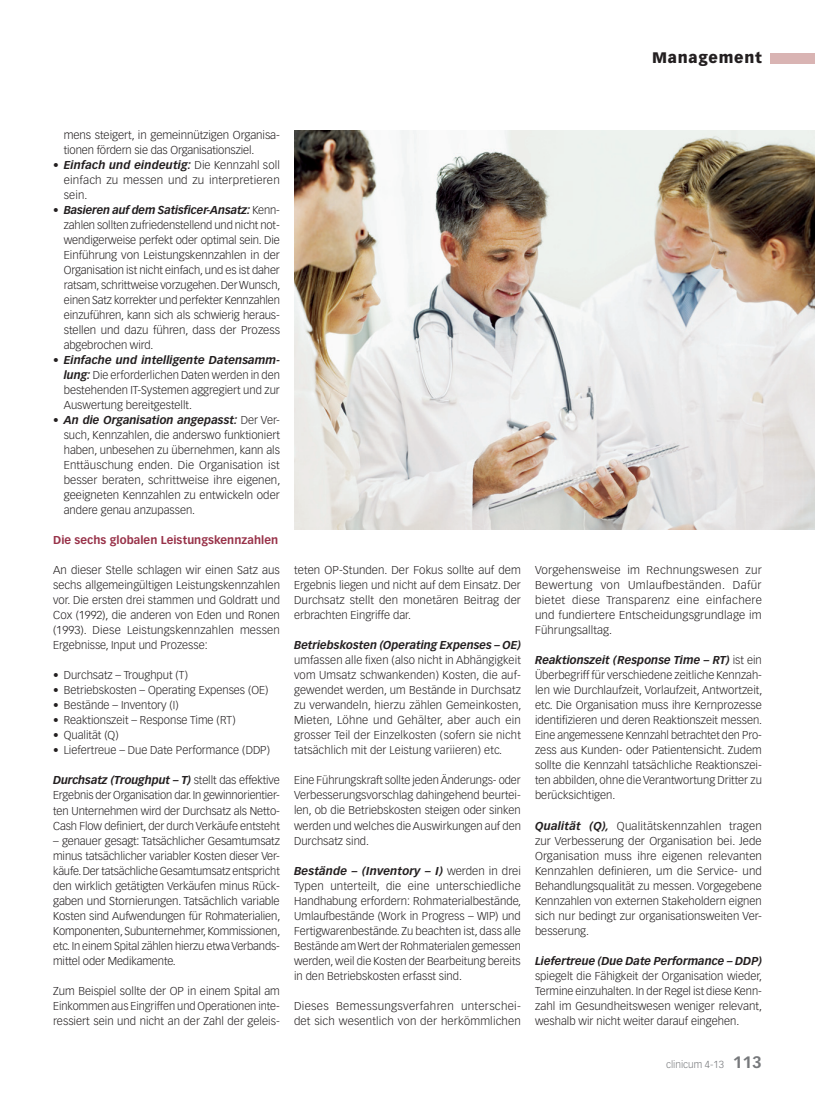
<style>
.page{position:relative;width:815px;height:1099px;background:#fff}
.page>*{position:absolute;margin:0;border:0;box-sizing:border-box;transform-origin:0 0}
.t1{font:900 15px "Vectora LT Std";letter-spacing:.05em;color:#231f20}
.t2{font:300 11.25px/15px "Vectora LT Std";color:#231f20;text-align:justify}
.t3{font:300 11.25px/15px "Vectora LT Std";letter-spacing:.02em;color:#231f20}
.t4{font:italic 700 11.25px "Vectora LT Std";color:#231f20}
.t5{font:700 11.25px "Vectora LT Std";letter-spacing:.005em;color:#983249}
.t6{font:300 10px "Vectora LH";color:#76787b}
.s1{font-weight:700;font-style:italic}
.s2{font-weight:700;font-size:16.25px}
</style>
<div class="page">
<div style="left:770px;top:53px;width:45px;height:10px;background:#d9b4b3"></div>
<img style="left:294px;top:130px;width:521px;height:399px">
<h1 class="t1" style="left:652px;top:49px;width:111px">Management</h1>
<p class="t2" style="left:64px;top:128px;width:218px">mens steigert, in gemeinnützigen Organisa&shy;tionen fördern sie das Organisationsziel.</p>
<p class="t2" style="left:64px;top:158px;width:218px;text-indent:-11px"><span class="s1">• Einfach und eindeutig:</span> Die Kennzahl soll einfach zu messen und zu interpretieren sein.</p>
<p class="t2" style="left:64px;top:203px;width:218px;text-indent:-11px"><span class="s1">• Basieren auf dem Satisficer-Ansatz:</span> Kenn&shy;zahlen sollten zufriedenstellend und nicht not&shy;wendigerweise perfekt oder optimal sein. Die Einführung von Leistungskennzahlen in der Organisation ist nicht einfach, und es ist daher ratsam, schrittweise vorzugehen. Der Wunsch, einen Satz korrekter und perfekter Kennzahlen einzuführen, kann sich als schwierig heraus&shy;stellen und dazu führen, dass der Prozess abgebrochen wird.</p>
<p class="t2" style="left:64px;top:353px;width:218px;text-indent:-11px"><span class="s1">• Einfache und intelligente Datensamm&shy;lung:</span> Die erforderlichen Daten werden in den bestehenden IT-Systemen aggregiert und zur Auswertung bereitgestellt.</p>
<p class="t2" style="left:64px;top:413px;width:218px;text-indent:-11px"><span class="s1">• An die Organisation angepasst:</span> Der Ver&shy;such, Kennzahlen, die anderswo funktioniert haben, unbesehen zu übernehmen, kann als Enttäuschung enden. Die Organisation ist besser beraten, schrittweise ihre eigenen, geeigneten Kennzahlen zu entwickeln oder andere genau anzupassen.</p>
<p class="t5" style="left:53px;top:533px;width:227px">Die sechs globalen Leistungskennzahlen</p>
<p class="t2" style="left:53px;top:563px;width:228px">An dieser Stelle schlagen wir einen Satz aus sechs allgemeingültigen Leistungskennzahlen vor. Die ersten drei stammen und Goldratt und Cox (1992), die anderen von Eden und Ronen (1993). Diese Leistungskennzahlen messen Ergebnisse, Input und Prozesse:</p>
<p class="t2" style="left:53px;top:668px;width:136px"><span class="s1">•</span> Durchsatz – Troughput (T)</p>
<p class="t2" style="left:53px;top:683px;width:217px"><span class="s1">•</span> Betriebskosten – Operating Expenses (OE)</p>
<p class="t2" style="left:53px;top:698px;width:127px"><span class="s1">•</span> Bestände – Inventory (I)</p>
<p class="t2" style="left:53px;top:713px;width:184px"><span class="s1">•</span> Reaktionszeit – Response Time (RT)</p>
<p class="t2" style="left:53px;top:728px;width:67px"><span class="s1">•</span> Qualität (Q)</p>
<p class="t2" style="left:53px;top:743px;width:218px"><span class="s1">•</span> Liefertreue – Due Date Performance (DDP)</p>
<p class="t2" style="left:53px;top:773px;width:228px"><span class="s1">Durchsatz (Troughput – T)</span> stellt das effektive Ergebnis der Organisation dar. In gewinnorientier&shy;ten Unternehmen wird der Durchsatz als Netto-Cash Flow definiert, der durch Verkäufe entsteht</p>
<p class="t2" style="left:53px;top:833px;width:229px">– genauer gesagt: Tatsächlicher Gesamtumsatz minus tatsächlicher variabler Kosten dieser Ver&shy;käufe. Der tatsächliche Gesamtumsatz entspricht den wirklich getätigten Verkäufen minus Rück&shy;gaben und Stornierungen. Tatsächlich variable Kosten sind Aufwendungen für Rohmaterialien, Komponenten, Subunternehmer, Kommissionen, etc. In einem Spital zählen hierzu etwa Verbands&shy;mittel oder Medikamente.</p>
<p class="t2" style="left:53px;top:983px;width:228px">Zum Beispiel sollte der OP in einem Spital am Einkommen aus Eingriffen und Operationen inte&shy;ressiert sein und nicht an der Zahl der geleis-</p>
<p class="t2" style="left:294px;top:563px;width:228px">teten OP-Stunden. Der Fokus sollte auf dem Ergebnis liegen und nicht auf dem Einsatz. Der Durchsatz stellt den monetären Beitrag der erbrachten Eingriffe dar.</p>
<p class="t4" style="left:294px;top:638px;width:228px">Betriebskosten (Operating Expenses – OE)</p>
<p class="t2" style="left:294px;top:653px;width:229px">umfassen alle fixen (also nicht in Abhängigkeit vom Umsatz schwankenden) Kosten, die auf&shy;gewendet werden, um Bestände in Durchsatz zu verwandeln, hierzu zählen Gemeinkosten, Mieten, Löhne und Gehälter, aber auch ein grosser Teil der Einzelkosten (sofern sie nicht tatsächlich mit der Leistung variieren) etc.</p>
<p class="t2" style="left:294px;top:773px;width:228px">Eine Führungskraft sollte jeden Änderungs- oder Verbesserungsvorschlag dahingehend beurtei&shy;len, ob die Betriebskosten steigen oder sinken werden und welches die Auswirkungen auf den Durchsatz sind.</p>
<p class="t2" style="left:294px;top:863px;width:229px"><span class="s1">Bestände – (Inventory – I)</span> werden in drei Typen unterteilt, die eine unterschiedliche Handhabung erfordern: Rohmaterialbestände, Umlaufbestände (Work in Progress – WIP) und Fertigwarenbestände. Zu beachten ist, dass alle Bestände am Wert der Rohmaterialen gemessen werden, weil die Kosten der Bearbeitung bereits in den Betriebskosten erfasst sind.</p>
<p class="t3" style="left:294px;top:998px;width:228px">Dieses Bemessungsverfahren unterschei&shy;det sich wesentlich von der herkömmlichen</p>
<p class="t2" style="left:535px;top:563px;width:228px">Vorgehensweise im Rechnungswesen zur Bewertung von Umlaufbeständen. Dafür bietet diese Transparenz eine einfachere und fundiertere Entscheidungsgrundlage im Führungsalltag.</p>
<p class="t2" style="left:535px;top:653px;width:229px"><span class="s1">Reaktionszeit (Response Time – RT)</span> ist ein Überbegriff für verschiedene zeitliche Kennzah&shy;len wie Durchlaufzeit, Vorlaufzeit, Antwortzeit, etc. Die Organisation muss ihre Kernprozesse identifizieren und deren Reaktionszeit messen.<br>Eine angemessene Kennzahl betrachtet den Pro&shy;zess aus Kunden- oder Patientensicht. Zudem sollte die Kennzahl tatsächliche Reaktionszei&shy;ten abbilden, ohne die Verantwortung Dritter zu berücksichtigen.</p>
<p class="t2" style="left:535px;top:818px;width:228px"><span class="s1">Qualität (Q),</span> Qualitätskennzahlen tragen zur Verbesserung der Organisation bei. Jede Organisation muss ihre eigenen relevanten Kennzahlen definieren, um die Service- und Behandlungsqualität zu messen. Vorgegebene Kennzahlen von externen Stakeholdern eignen sich nur bedingt zur organisationsweiten Ver&shy;besserung.</p>
<p class="t4" style="left:535px;top:953px;width:228px">Liefertreue (Due Date Performance – DDP)</p>
<p class="t2" style="left:535px;top:968px;width:229px">spiegelt die Fähigkeit der Organisation wieder, Termine einzuhalten. In der Regel ist diese Kenn&shy;zahl im Gesundheitswesen weniger relevant, weshalb wir nicht weiter darauf eingehen.</p>
<p class="t6" style="left:666px;top:1058px;width:97px">clinicum 4-13 <span class="s2">113</span></p>
</div>
